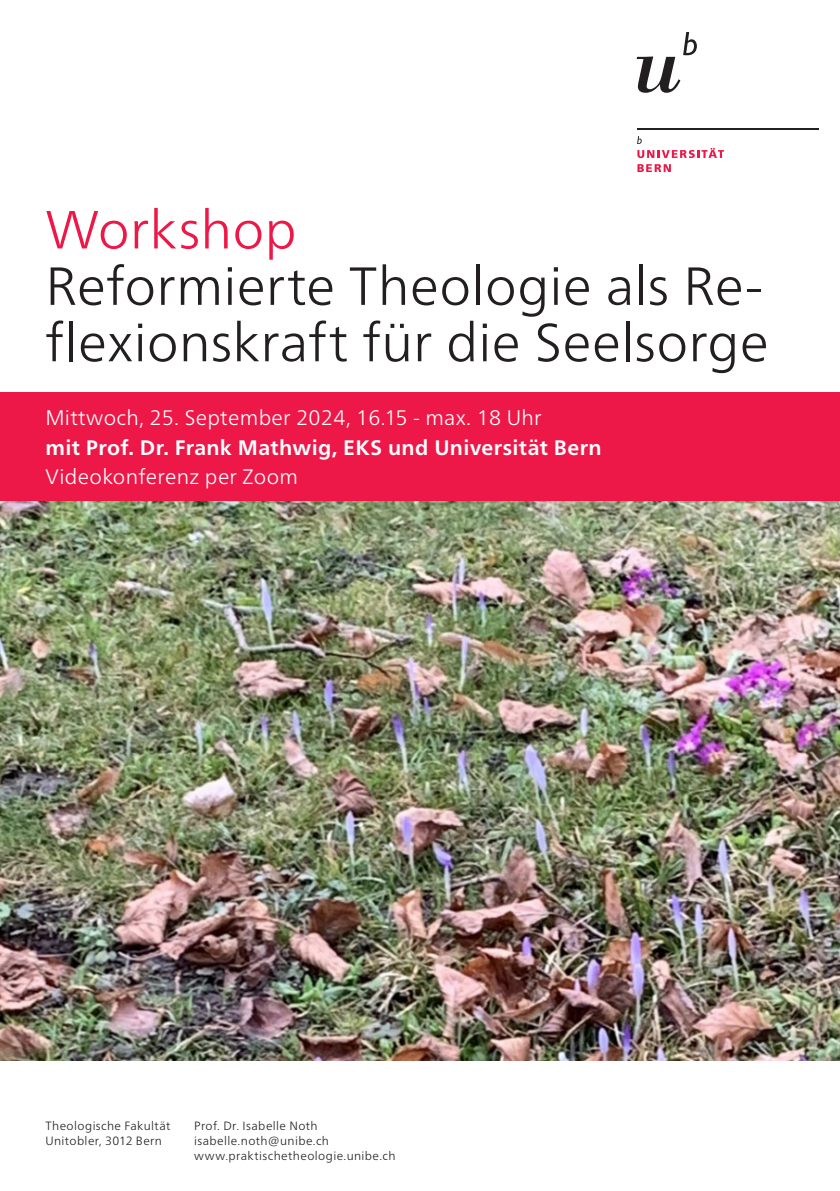
<style>
.page{position:relative;width:840px;height:1191px;background:#fff}
.page>*{position:absolute;margin:0;border:0;box-sizing:border-box;transform-origin:0 0}
.Headline_schwarz{font:300 53.6px/56.4px "Frutiger Neue LT Pro";letter-spacing:.005em;color:#231f20}
.Headline_schwarz-2{font:300 53.6px "Frutiger Neue LT Pro";letter-spacing:.005em;color:#ed1748}
.Text_in_rotem_Balken_bold{font:300 21px/29.6px "Frutiger Neue LT Pro";letter-spacing:.015em;color:#fff}
.Absender{font:300 12px "Frutiger Neue LT Pro";letter-spacing:.035em;color:#231f20}
.s1{font-weight:700}
</style>
<div class="page">
<svg style="left:636px;top:32px;width:60px;height:61px"></svg>
<hr style="left:636px;top:128px;width:181px;height:2px;background:#231f20">
<svg style="left:637px;top:136px;width:86px;height:22px"></svg>
<svg style="left:637px;top:164px;width:33px;height:8px"></svg>
<img style="left:0;top:501px;width:839px;height:559px">
<div style="left:0;top:392px;width:839px;height:109px;background:#ed1748"></div>
<p class="Headline_schwarz-2" style="left:45px;top:197px;width:252px">Workshop</p>
<p class="Headline_schwarz" style="left:45px;top:257px;width:724px">Reformierte Theologie als Re&shy;flexionskraft für die Seelsorge</p>
<p class="Text_in_rotem_Balken_bold" style="left:45px;top:403px;width:557px">Mittwoch, 25. September 2024, 16.15 - max. 18 Uhr<br><span class="s1">mit Prof. Dr. Frank Mathwig, EKS und Universität Bern<br></span>Videokonferenz per Zoom</p>
<p class="Absender" style="left:45px;top:1118px;width:127px">Theologische Fakultät</p>
<p class="Absender" style="left:45px;top:1133px;width:118px">Unitobler, 3012 Bern</p>
<p class="Absender" style="left:194px;top:1118px;width:125px">Prof. Dr. Isabelle Noth</p>
<p class="Absender" style="left:194px;top:1133px;width:136px">isabelle.noth@unibe.ch</p>
<p class="Absender" style="left:194px;top:1148px;width:203px">www.praktischetheologie.unibe.ch</p>
</div>
